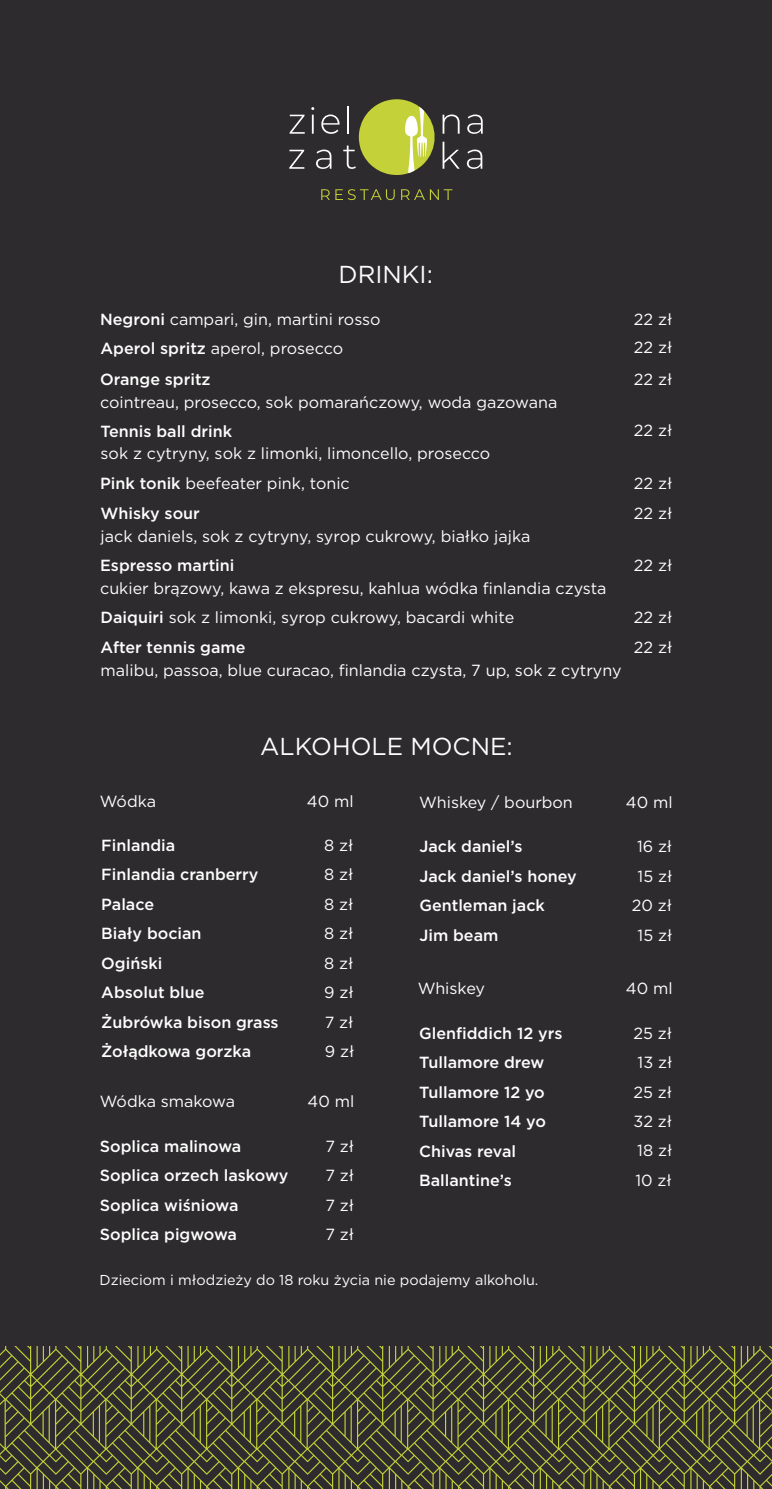
<style>
.page{position:relative;width:772px;height:1489px;background:#fff}
.page>*{position:absolute;margin:0;border:0;box-sizing:border-box;transform-origin:0 0}
.t1{font:24.5px "Gotham";color:#fefefe}
.t2{font:16.1px/29.4px "Gotham";color:#fefefe}
.t3{font:500 16.1px/29.4px "Gotham";color:#fefefe}
.t4{font:14.35px "Gotham";color:#fefefe}
.s1{font-weight:500}
.s2{font-weight:400}
</style>
<div class="page">
<div style="left:0;top:0;width:771px;height:1488px;background:#2d2b2d"></div>
<svg style="left:321px;top:189px;width:73px;height:11px"></svg>
<svg style="left:401px;top:189px;width:51px;height:11px"></svg>
<svg style="left:289px;top:115px;width:15px;height:19px"></svg>
<svg style="left:289px;top:150px;width:15px;height:19px"></svg>
<svg style="left:467px;top:114px;width:15px;height:20px"></svg>
<svg style="left:467px;top:149px;width:15px;height:20px"></svg>
<svg style="left:311px;top:99px;width:148px;height:76px"></svg>
<svg style="left:0;top:1346px;width:771px;height:142px"></svg>
<h1 class="t1" style="left:338px;top:263px;width:96px">DRINKI:</h1>
<p class="t2" style="left:100px;top:306px;width:282px;line-height:28.7px"><span class="s1">Negroni</span> campari, gin, martini rosso<br><span class="s1">Aperol spritz</span> aperol, prosecco</p>
<p class="t3" style="left:100px;top:365px;width:112px">Orange spritz</p>
<p class="t2" style="left:100px;top:388px;width:458px">cointreau, prosecco, sok pomarańczowy, woda gazowana</p>
<p class="t3" style="left:101px;top:417px;width:133px">Tennis ball drink</p>
<p class="t2" style="left:101px;top:440px;width:391px">sok z cytryny, sok z limonki, limoncello, prosecco</p>
<p class="t3" style="left:100px;top:469px;width:251px">Pink tonik <span class="s2">beefeater pink, tonic<br></span>Whisky sour</p>
<p class="t2" style="left:101px;top:522px;width:431px">jack daniels, sok z cytryny, syrop cukrowy, białko jajka</p>
<p class="t3" style="left:100px;top:551px;width:136px">Espresso martini</p>
<p class="t2" style="left:100px;top:574px;width:508px">cukier brązowy, kawa z ekspresu, kahlua wódka finlandia czysta<br><span class="s1">Daiquiri</span> sok z limonki, syrop cukrowy, bacardi white<br><span class="s1">After tennis game</span></p>
<p class="t2" style="left:101px;top:656px;width:522px">malibu, passoa, blue curacao, finlandia czysta, 7 up, sok z cytryny</p>
<p class="t2" style="left:633px;top:305px;width:40px;line-height:28.7px">22 zł<br>22 zł</p>
<p class="t2" style="left:633px;top:365px;width:40px">22 zł</p>
<p class="t2" style="left:633px;top:417px;width:40px">22 zł</p>
<p class="t2" style="left:633px;top:469px;width:40px">22 zł<br>22 zł</p>
<p class="t2" style="left:633px;top:551px;width:40px">22 zł</p>
<p class="t2" style="left:633px;top:603px;width:40px">22 zł</p>
<p class="t2" style="left:633px;top:633px;width:40px">22 zł</p>
<h1 class="t1" style="left:260px;top:735px;width:254px">ALKOHOLE MOCNE:</h1>
<p class="t2" style="left:100px;top:787px;width:58px">Wódka</p>
<p class="t2" style="left:307px;top:787px;width:48px">40 ml</p>
<p class="t3" style="left:101px;top:831px;width:179px">Finlandia<br>Finlandia cranberry<br>Palace<br>Biały bocian<br>Ogiński<br>Absolut blue<br>Żubrówka bison grass<br>Żołądkowa gorzka</p>
<p class="t2" style="left:324px;top:831px;width:31px;text-align:justify">8 zł 8 zł 8 zł 8 zł 8 zł 9 zł 7 zł 9 zł</p>
<p class="t2" style="left:100px;top:1087px;width:137px">Wódka smakowa</p>
<p class="t2" style="left:307px;top:1087px;width:48px">40 ml</p>
<p class="t3" style="left:100px;top:1132px;width:190px">Soplica malinowa<br>Soplica orzech laskowy<br>Soplica wiśniowa<br>Soplica pigwowa</p>
<p class="t2" style="left:325px;top:1131px;width:30px;text-align:justify">7 zł 7 zł 7 zł 7 zł</p>
<p class="t2" style="left:419px;top:788px;width:155px">Whiskey / bourbon</p>
<p class="t2" style="left:625px;top:788px;width:48px">40 ml</p>
<p class="t3" style="left:419px;top:832px;width:159px">Jack daniel’s<br>Jack daniel’s honey<br>Gentleman jack<br>Jim beam</p>
<p class="t2" style="left:631px;top:832px;width:42px;text-align:center">16 zł<br>15 zł<br>20 zł<br>15 zł</p>
<p class="t2" style="left:417px;top:974px;width:69px">Whiskey</p>
<p class="t2" style="left:625px;top:974px;width:48px">40 ml</p>
<p class="t3" style="left:419px;top:1019px;width:145px">Glenfiddich 12 yrs<br>Tullamore drew<br>Tullamore 12 yo<br>Tullamore 14 yo<br>Chivas reval<br>Ballantine’s</p>
<p class="t2" style="left:633px;top:1019px;width:40px;text-align:justify">25 zł 13 zł 25 zł 32 zł 18 zł 10 zł</p>
<p class="t4" style="left:99px;top:1273px;width:440px">Dzieciom i młodzieży do 18 roku życia nie podajemy alkoholu.</p>
</div>
